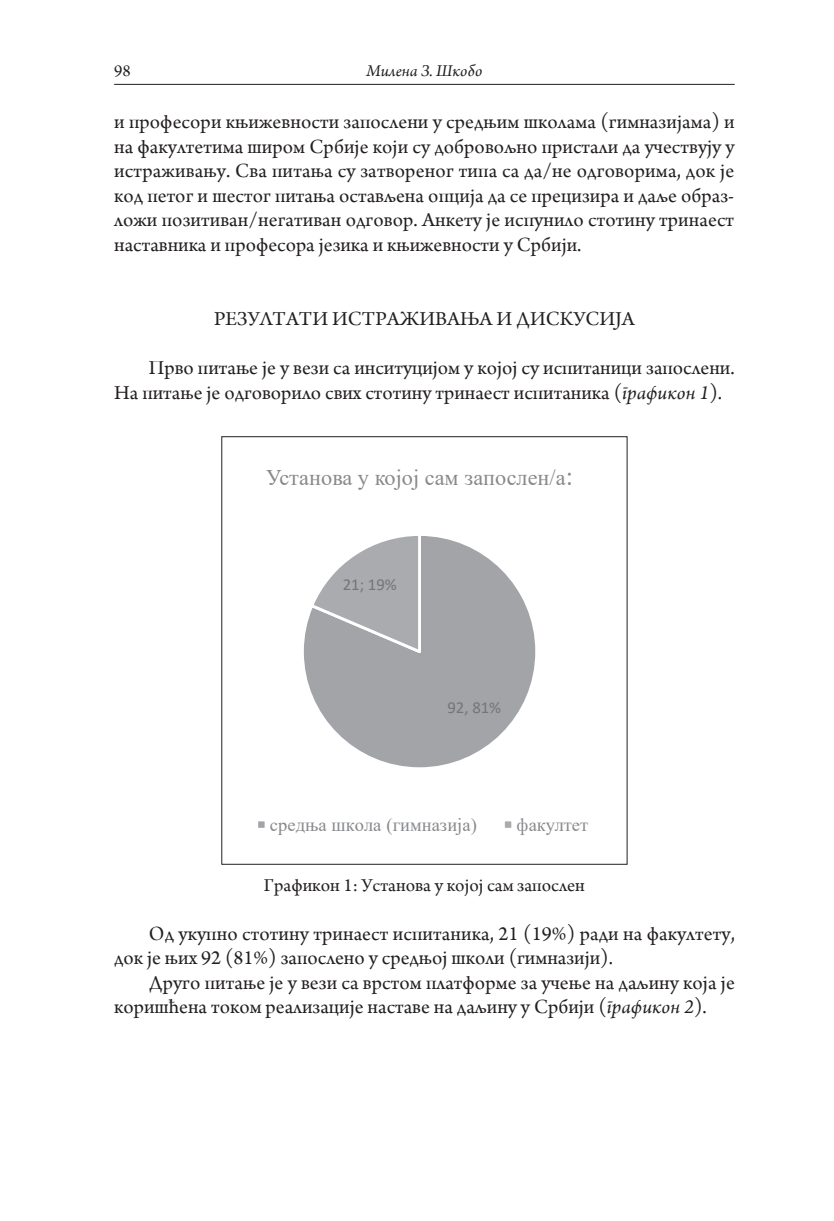
<style>
.page{position:relative;width:834px;height:1221px;background:#fff}
.page>*{position:absolute;margin:0;border:0;box-sizing:border-box;transform-origin:0 0}
.t1{font:22.22px "Times New Roman";color:#87898c}
.t2{font:21px/24.5px "Arno Procir";color:#231f20}
.t3{font:19.25px "Arno Procir";color:#231f20}
.t4{font:18.55px "Times New Roman";color:#87898c}
.t5{font:italic 17.5px "Arno Procir";color:#231f20}
.t6{font:17.5px "Arno Procir";color:#231f20}
.t7{font:16.8px "Calibri";color:#747578}
.s1{font-style:italic}
.s2{font-family:"Calibri";font-size:26.07px}
</style>
<div class="page">
<hr style="left:114px;top:84px;width:620px;height:1px;background:#231f20">
<svg style="left:258px;top:536px;width:278px;height:292px"></svg>
<p class="t6" style="left:114px;top:61px;width:18px">98</p>
<p class="t5" style="left:366px;top:61px;width:117px">Милена З. Шкобо</p>
<p class="t2" style="left:114px;top:111px;width:622px;text-align:justify">и професори књижевности запослени у средњим школама (гимназијама) и на факултетима широм Србије који су добровољно пристали да учествују у истраживању. Сва питања су затвореног типа са да/не одговорима, док је код петог и шестог питања остављена опција да се прецизира и даље образ&shy;ложи позитиван/негативан одговор. Анкету је испунило стотину тринаест наставника и професора језика и књижевности у Србији.</p>
<p class="t2" style="left:214px;top:308px;width:422px">РЕЗУЛТАТИ ИСТРАЖИВАЊА И ДИСКУСИЈА</p>
<p class="t2" style="left:114px;top:357px;width:622px;text-indent:35px">Прво питање је у вези са инситуцијом у којој су испитаници запослени.<br>На питање је одговорило свих стотину тринаест испитаника (<span class="s1">графикон 1</span>).</p>
<p class="t1" style="left:266px;top:461px;width:308px">Установа у којој сам запослен/а<span class="s2">:</span></p>
<p class="t7" style="left:342px;top:572px;width:56px">21; 19%</p>
<p class="t7" style="left:447px;top:695px;width:55px">92, 81%</p>
<p class="t4" style="left:270px;top:811px;width:208px">средња школа (гимназија)</p>
<p class="t4" style="left:516px;top:811px;width:73px">факултет</p>
<p class="t3" style="left:264px;top:873px;width:322px">Графикон 1: Установа у којој сам запослен</p>
<p class="t2" style="left:114px;top:922px;width:622px;text-indent:35px">Од укупно стотину тринаест испитаника, 21 (19%) ради на факултету, док је њих 92 (81%) запослено у средњој школи (гимназији).</p>
<p class="t2" style="left:114px;top:971px;width:622px;text-indent:35px">Друго питање је у вези са врстом платформе за учење на даљину која је коришћена током реализације наставе на даљину у Србији (<span class="s1">графикон 2</span>).</p>
</div>
